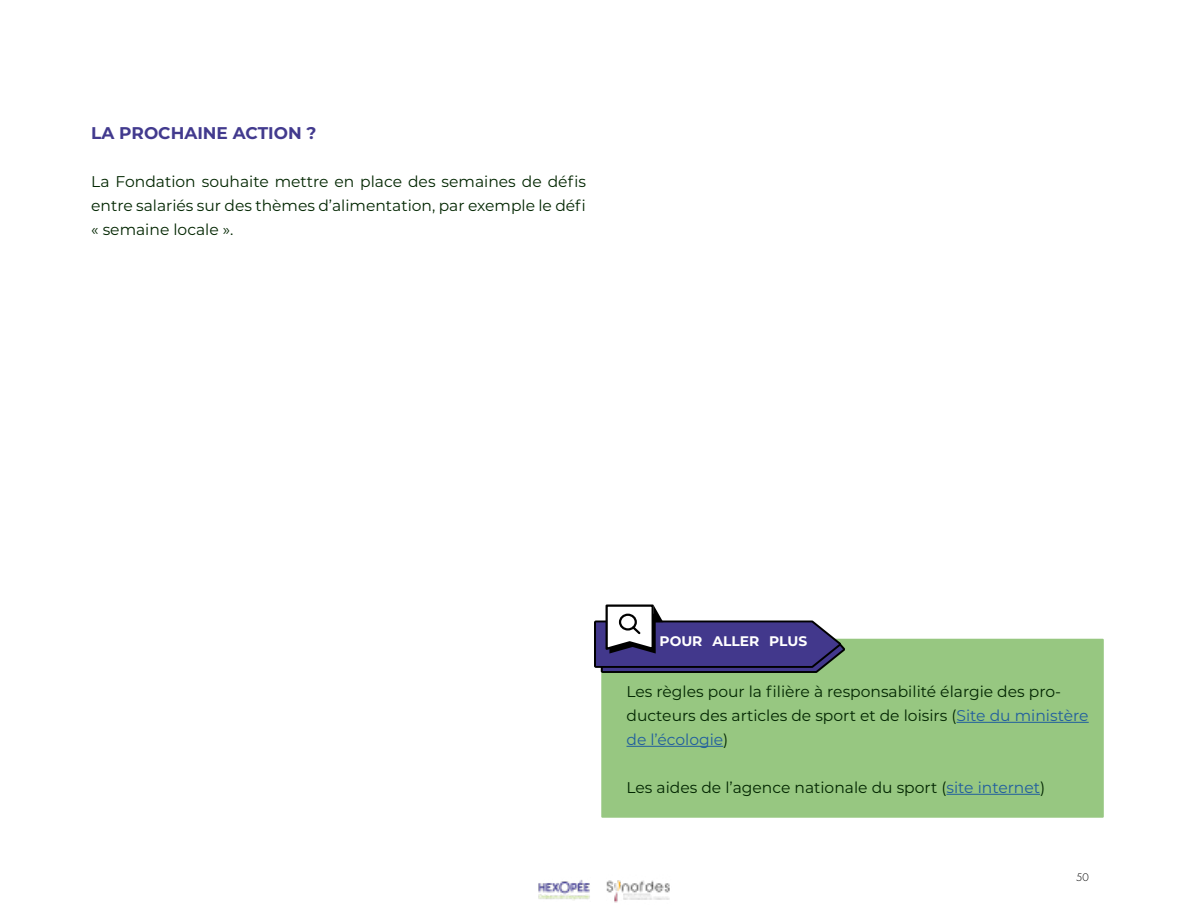
<style>
.page{position:relative;width:1188px;height:918px;background:#fff}
.page>*{position:absolute;margin:0;border:0;box-sizing:border-box;transform-origin:0 0}
.t1{font:700 16.95px "Montserrat";color:#423a8e}
.t2{font:15.45px/24px "Montserrat";color:#022601}
.t3{font:700 13.95px "Montserrat";color:#fff}
.t4{font:300 11.55px "Futura PT";color:#000}
.s1{color:#215e9e}
</style>
<div class="page">
<img style="left:538px;top:880px;width:52px;height:20px">
<img style="left:606px;top:880px;width:64px;height:23px">
<div style="left:601px;top:639px;width:503px;height:179px;background:#97c781"></div>
<svg style="left:594px;top:604px;width:251px;height:69px"></svg>
<hr style="left:957px;top:722px;width:132px;height:1px;background:#215e9e">
<hr style="left:627px;top:746px;width:96px;height:1px;background:#215e9e">
<hr style="left:946px;top:794px;width:94px;height:1px;background:#215e9e">
<p class="t1" style="left:91px;top:121px;width:227px">LA PROCHAINE ACTION ?</p>
<p class="t2" style="left:91px;top:169px;width:496px;text-align:justify">La Fondation souhaite mettre en place des semaines de défis entre salariés sur des thèmes d’alimentation, par exemple le défi « semaine locale ».</p>
<p class="t3" style="left:660px;top:631px;width:149px">POUR ALLER PLUS</p>
<p class="t2" style="left:627px;top:679px;width:463px">Les règles pour la filière à responsabilité élargie des pro&shy;ducteurs des articles de sport et de loisirs (<span class="s1">Site du ministère de l’écologie</span>)</p>
<p class="t2" style="left:627px;top:775px;width:420px">Les aides de l’agence nationale du sport (<span class="s1">site internet</span>)</p>
<p class="t4" style="left:1076px;top:870px;width:14px">50</p>
</div>
